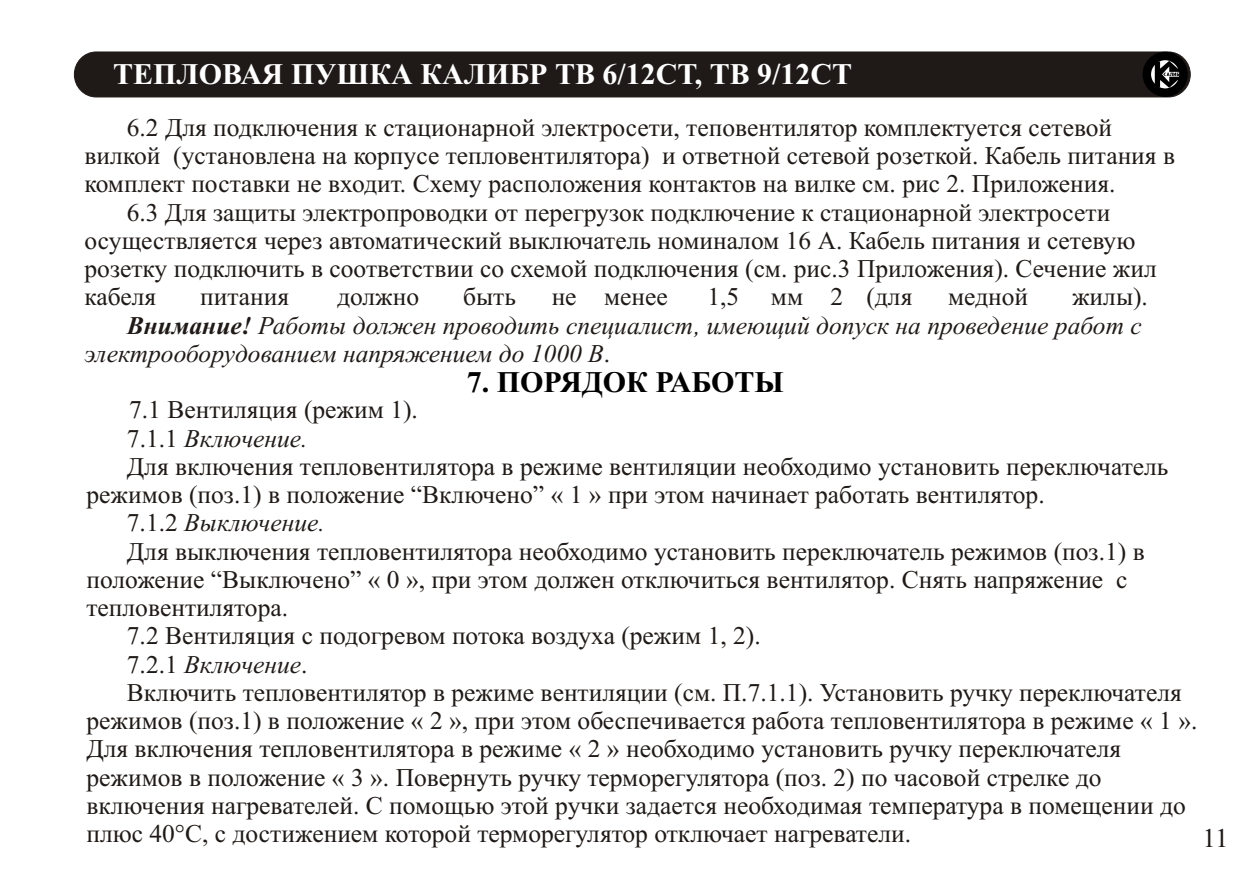
<style>
.page{position:relative;width:1257px;height:891px;background:#fff}
.page>*{position:absolute;margin:0;border:0;box-sizing:border-box;transform-origin:0 0}
.t1{font:700 30px "Times New Roman";color:#fff}
.t2{font:700 30px "Times New Roman";color:#000}
.t3{font:27px "Times New Roman";color:#1f1a17}
.t4{font:25.5px "Times New Roman";color:#1f1a17}
.t5{font:italic 25.5px "Times New Roman";color:#1f1a17}
.s1{font-weight:700}
.s2{font-style:normal}
</style>
<div class="page">
<div style="left:74px;top:52px;width:1117px;height:45px;background:#1f1a17;border:1px solid #1f1a17;border-radius:22px"></div>
<div style="left:1143px;top:52px;width:45px;height:45px;border:9px solid #000;border-radius:50%"></div>
<svg style="left:1153px;top:61px;width:29px;height:27px"></svg>
<p class="t1" style="left:113px;top:64px;width:741px">ТЕПЛОВАЯ ПУШКА КАЛИБР ТВ 6/12СТ, ТВ 9/12СТ</p>
<p class="t4" style="left:127px;top:118px;width:987px">6.2 Для подключения к стационарной электросети, теповентилятор комплектуется сетевой</p>
<p class="t4" style="left:85px;top:147px;width:1092px">вилкой (установлена на корпусе тепловентилятора) и ответной сетевой розеткой. Кабель питания в</p>
<p class="t4" style="left:85px;top:175px;width:1033px">комплект поставки не входит. Схему расположения контактов на вилке см. рис 2. Приложения.</p>
<p class="t4" style="left:127px;top:203px;width:985px">6.3 Для защиты электропроводки от перегрузок подключение к стационарной электросети</p>
<p class="t4" style="left:85px;top:231px;width:1052px">осуществляется через автоматический выключатель номиналом 16 А. Кабель питания и сетевую</p>
<p class="t4" style="left:85px;top:260px;width:1074px">розетку подключить в соответствии со схемой подключения (см. рис.3 Приложения). Сечение жил</p>
<p class="t4" style="left:85px;top:288px;width:73px">кабеля</p>
<p class="t4" style="left:200px;top:288px;width:91px">питания</p>
<p class="t4" style="left:337px;top:288px;width:84px">должно</p>
<p class="t4" style="left:463px;top:288px;width:54px">быть</p>
<p class="t4" style="left:552px;top:288px;width:118px">не менее</p>
<p class="t4" style="left:707px;top:288px;width:206px">1,5 мм 2 (для</p>
<p class="t4" style="left:948px;top:288px;width:82px">медной</p>
<p class="t4" style="left:1072px;top:288px;width:77px">жилы).</p>
<p class="t5" style="left:127px;top:316px;width:1017px"><span class="s1">Внимание!</span> Работы должен проводить специалист, имеющий допуск на проведение работ с</p>
<p class="t5" style="left:85px;top:344px;width:527px">электрооборудованием напряжением до 1000 В<span class="s2">.</span></p>
<p class="t2" style="left:467px;top:371px;width:318px">7. ПОРЯДОК РАБОТЫ</p>
<p class="t4" style="left:129px;top:401px;width:290px">7.1 Вентиляция (режим 1).</p>
<p class="t5" style="left:127px;top:429px;width:182px"><span class="s2">7.1.1</span> Включение.</p>
<p class="t4" style="left:127px;top:457px;width:1043px">Для включения тепловентилятора в режиме вентиляции необходимо установить переключатель</p>
<p class="t4" style="left:86px;top:486px;width:960px">режимов (поз.1) в положение “Включено” « 1 » при этом начинает работать вентилятор.</p>
<p class="t5" style="left:127px;top:514px;width:199px"><span class="s2">7.1.2</span> Выключение.</p>
<p class="t4" style="left:127px;top:542px;width:1019px">Для выключения тепловентилятора необходимо установить переключатель режимов (поз.1) в</p>
<p class="t4" style="left:86px;top:570px;width:1042px">положение “Выключено” « 0 », при этом должен отключиться вентилятор. Снять напряжение с</p>
<p class="t4" style="left:86px;top:599px;width:203px">тепловентилятора.</p>
<p class="t4" style="left:127px;top:627px;width:635px">7.2 Вентиляция с подогревом потока воздуха (режим 1, 2).</p>
<p class="t5" style="left:127px;top:655px;width:182px"><span class="s2">7.2.1</span> Включение<span class="s2">.</span></p>
<p class="t4" style="left:127px;top:683px;width:1056px">Включить тепловентилятор в режиме вентиляции (см. П.7.1.1). Установить ручку переключателя</p>
<p class="t4" style="left:86px;top:711px;width:1113px">режимов (поз.1) в положение « 2 », при этом обеспечивается работа тепловентилятора в режиме « 1 ».</p>
<p class="t4" style="left:86px;top:740px;width:1036px">Для включения тепловентилятора в режиме « 2 » необходимо установить ручку переключателя</p>
<p class="t4" style="left:86px;top:768px;width:1017px">режимов в положение « 3 ». Повернуть ручку терморегулятора (поз. 2) по часовой стрелке до</p>
<p class="t4" style="left:86px;top:796px;width:1101px">включения нагревателей. С помощью этой ручки задается необходимая температура в помещении до</p>
<p class="t4" style="left:86px;top:824px;width:826px">плюс 40°С, с достижением которой терморегулятор отключает нагреватели.</p>
<p class="t3" style="left:1203px;top:828px;width:27px">11</p>
</div>
